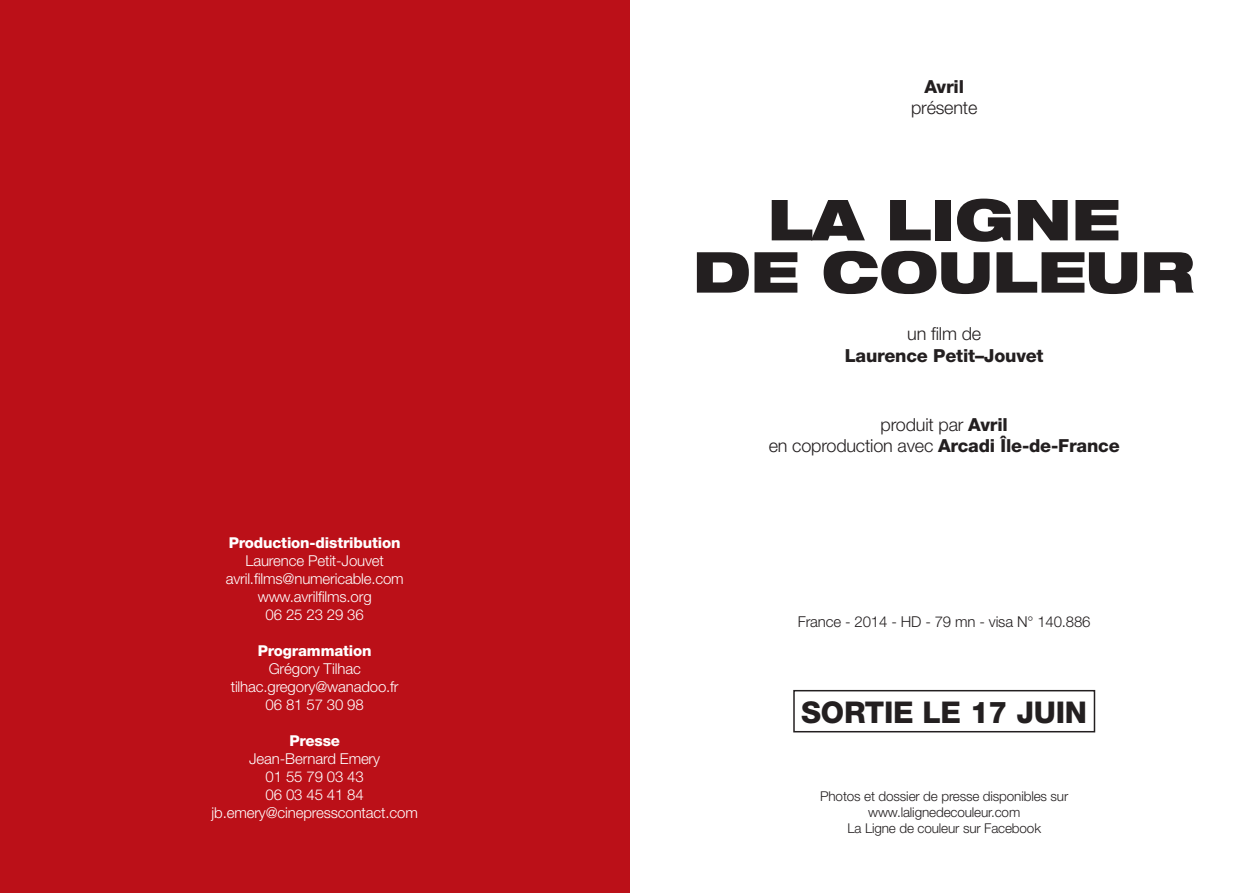
<style>
.page{position:relative;width:1259px;height:893px;background:#fff}
.page>*{position:absolute;margin:0;border:0;box-sizing:border-box;transform-origin:0 0}
.t1{font:900 expanded 56.55px/52.2px "Helvetica Neue";color:#231f20;text-align:center}
.t2{font:800 30px "Helvetica Neue";letter-spacing:-.01em;color:#231f20}
.t3{font:300 18px/21.6px "Helvetica Neue";letter-spacing:-.01em;color:#231f20;text-align:center}
.t4{font:800 18px "Helvetica Neue";letter-spacing:-.01em;color:#231f20}
.t5{font:300 15px/18px "Helvetica Neue";letter-spacing:-.01em;color:#fff;text-align:center}
.t6{font:800 15px "Helvetica Neue";letter-spacing:-.01em;color:#fff}
.t7{font:300 15px "Helvetica Neue";letter-spacing:-.01em;color:#231f20}
.t8{font:300 13.5px/16.2px "Helvetica Neue";letter-spacing:-.01em;color:#231f20;text-align:center}
.s1{font-weight:800}
</style>
<div class="page">
<div style="left:0;top:0;width:629px;height:893px;background:#bb1018"></div>
<div style="left:793px;top:690px;width:302px;height:42px;border:2px solid #231f20"></div>
<p class="t6" style="left:229px;top:533px;width:173px">Production-distribution</p>
<p class="t5" style="left:226px;top:551px;width:179px">Laurence Petit-Jouvet avril.films@numericable.com www.avrilfilms.org<br>06 25 23 29 36</p>
<p class="t6" style="left:258px;top:641px;width:115px">Programmation</p>
<p class="t5" style="left:231px;top:659px;width:169px">Grégory Tilhac tilhac.gregory@wanadoo.fr<br>06 81 57 30 98</p>
<p class="t6" style="left:289px;top:731px;width:52px">Presse</p>
<p class="t5" style="left:212px;top:749px;width:208px">Jean-Bernard Emery<br>01 55 79 03 43<br>06 03 45 41 84 jb.emery@cinepresscontact.com</p>
<p class="t4" style="left:924px;top:76px;width:41px">Avril</p>
<p class="t3" style="left:911px;top:97px;width:68px">présente</p>
<h1 class="t1" style="left:693px;top:192px;width:503px">LA LIGNE<br>DE COULEUR</h1>
<p class="t3" style="left:907px;top:323px;width:75px">un film de</p>
<p class="t4" style="left:845px;top:345px;width:200px">Laurence Petit–Jouvet</p>
<p class="t3" style="left:768px;top:413px;width:352px">produit par <span class="s1">Avril<br></span>en coproduction avec <span class="s1">Arcadi Île-de-France</span></p>
<p class="t7" style="left:798px;top:613px;width:294px">France - 2014 - HD - 79 mn - visa N° 140.886</p>
<h2 class="t2" style="left:801px;top:694px;width:287px">sortie le 17 JUIN</h2>
<p class="t8" style="left:820px;top:788px;width:250px">Photos et dossier de presse disponibles sur www.lalignedecouleur.com<br>La Ligne de couleur sur Facebook</p>
</div>
